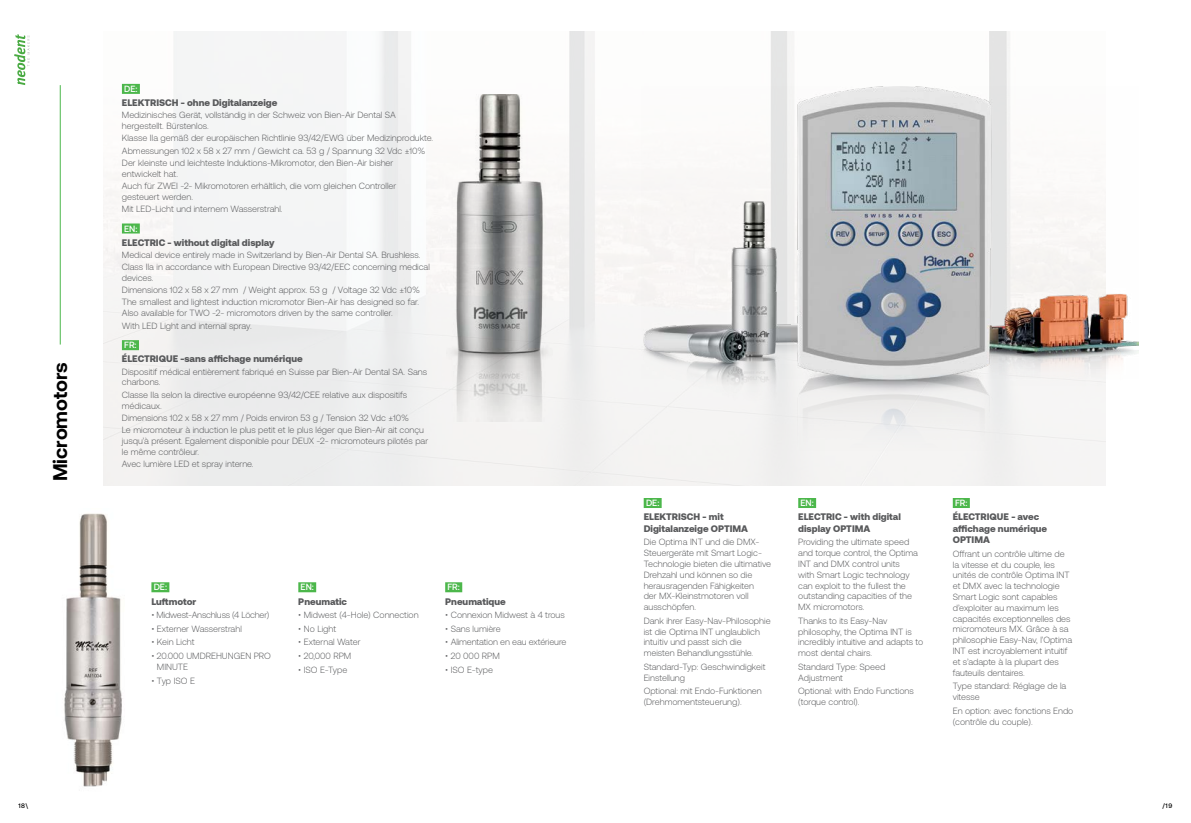
<style>
.page{position:relative;width:1191px;height:823px;background:#fff}
.page>*{position:absolute;margin:0;border:0;box-sizing:border-box;transform-origin:0 0}
.t1{font:700 19.8px "Aeonik Pro";color:#000}
.t2{font:900 9.5px/11.4px "Aeonik Pro";color:#58595b}
.t3{font:300 9px/10.8px "Aeonik Pro";color:#58595b}
.t4{font:500 9px "Aeonik Pro";color:#fff}
.t5{font:300 9px "Aeonik Pro";letter-spacing:-.02em;color:#58595b}
.t6{font:500 6.5px "Aeonik Pro";color:#000}
</style>
<div class="page">
<svg style="left:14px;top:34px;width:16px;height:51px"></svg>
<img style="left:447px;top:94px;width:105px;height:327px">
<img style="left:641px;top:87px;width:497px;height:366px">
<hr style="left:60px;top:85px;width:1px;height:259px;background:#4cb74b">
<div style="left:122px;top:84px;width:18px;height:10px;background:#4cb74b"></div>
<div style="left:122px;top:223px;width:18px;height:10px;background:#4cb74b"></div>
<div style="left:122px;top:340px;width:17px;height:10px;background:#4cb74b"></div>
<div style="left:151px;top:582px;width:18px;height:10px;background:#4cb74b"></div>
<div style="left:445px;top:582px;width:17px;height:10px;background:#4cb74b"></div>
<div style="left:643px;top:497px;width:18px;height:10px;background:#4cb74b"></div>
<div style="left:952px;top:497px;width:17px;height:10px;background:#4cb74b"></div>
<div style="left:798px;top:497px;width:18px;height:10px;background:#4cb74b"></div>
<div style="left:298px;top:582px;width:18px;height:10px;background:#4cb74b"></div>
<img style="left:64px;top:513px;width:96px;height:274px">
<h1 class="t1" style="left:49px;top:481px;width:120px;rotate:-90deg">Micromotors</h1>
<p class="t4" style="left:124px;top:84px;width:15px">DE:</p>
<p class="t2" style="left:122px;top:97px;width:157px">ELEKTRISCH - ohne Digitalanzeige</p>
<p class="t3" style="left:122px;top:110px;width:275px">Medizinisches Gerät, vollständig in der Schweiz von Bien-Air Dental SA hergestellt. Bürstenlos.</p>
<p class="t3" style="left:122px;top:132px;width:313px;line-height:12.2px">Klasse IIa gemäß der europäischen Richtlinie 93/42/EWG über Medizinprodukte.<br>Abmessungen 102 x 58 x 27 mm / Gewicht ca. 53 g / Spannung 32 Vdc ±10%<br>Der kleinste und leichteste Induktions-Mikromotor, den Bien-Air bisher</p>
<p class="t3" style="left:122px;top:167px;width:276px;line-height:12.2px">entwickelt hat.<br>Auch für ZWEI -2- Mikromotoren erhältlich, die vom gleichen Controller</p>
<p class="t3" style="left:122px;top:190px;width:162px;line-height:12.2px">gesteuert werden.<br>Mit LED-Licht und internem Wasserstrahl.</p>
<p class="t4" style="left:124px;top:223px;width:15px">EN:</p>
<p class="t2" style="left:122px;top:236px;width:154px">ELECTRIC - without digital display</p>
<p class="t3" style="left:122px;top:249px;width:309px;line-height:12.2px">Medical device entirely made in Switzerland by Bien-Air Dental SA. Brushless.<br>Class IIa in accordance with European Directive 93/42/EEC concerning medical</p>
<p class="t3" style="left:122px;top:272px;width:300px;line-height:12.2px">devices.<br>Dimensions 102 x 58 x 27 mm / Weight approx. 53 g / Voltage 32 Vdc ±10%<br>The smallest and lightest induction micromotor Bien-Air has designed so far.</p>
<p class="t3" style="left:122px;top:307px;width:272px;line-height:12.2px">Also available for TWO -2- micromotors driven by the same controller.<br>With LED Light and internal spray.</p>
<p class="t4" style="left:124px;top:340px;width:14px">FR:</p>
<p class="t2" style="left:122px;top:353px;width:182px">ÉLECTRIQUE -sans affichage numérique</p>
<p class="t3" style="left:122px;top:366px;width:307px">Dispositif médical entièrement fabriqué en Suisse par Bien-Air Dental SA. Sans charbons.</p>
<p class="t3" style="left:122px;top:389px;width:287px">Classe IIa selon la directive européenne 93/42/CEE relative aux dispositifs médicaux.</p>
<p class="t3" style="left:122px;top:411px;width:303px;line-height:12.2px">Dimensions 102 x 58 x 27 mm / Poids environ 53 g / Tension 32 Vdc ±10%<br>Le micromoteur à induction le plus petit et le plus léger que Bien-Air ait conçu</p>
<p class="t3" style="left:122px;top:435px;width:308px">jusqu’à présent. Egalement disponible pour DEUX -2- micromoteurs pilotés par le même contrôleur.</p>
<p class="t3" style="left:122px;top:458px;width:133px">Avec lumière LED et spray interne.</p>
<p class="t4" style="left:154px;top:581px;width:15px">DE:</p>
<p class="t2" style="left:151px;top:595px;width:46px">Luftmotor</p>
<p class="t5" style="left:151px;top:609px;width:120px">• Midwest-Anschluss (4 Löcher)</p>
<p class="t3" style="left:151px;top:623px;width:92px">• Externer Wasserstrahl</p>
<p class="t3" style="left:151px;top:636px;width:45px">• Kein Licht</p>
<p class="t3" style="left:157px;top:650px;width:115px;text-indent:-6px">• 20.000 UMDREHUNGEN PRO<br>MINUTE</p>
<p class="t3" style="left:151px;top:674px;width:45px">• Typ ISO E</p>
<p class="t4" style="left:301px;top:581px;width:15px">EN:</p>
<p class="t2" style="left:298px;top:595px;width:50px">Pneumatic</p>
<p class="t3" style="left:298px;top:609px;width:122px">• Midwest (4-Hole) Connection</p>
<p class="t3" style="left:298px;top:623px;width:39px">• No Light</p>
<p class="t3" style="left:298px;top:636px;width:64px">• External Water</p>
<p class="t3" style="left:298px;top:650px;width:54px">• 20,000 RPM</p>
<p class="t3" style="left:298px;top:664px;width:51px">• ISO E-Type</p>
<p class="t4" style="left:447px;top:581px;width:14px">FR:</p>
<p class="t2" style="left:445px;top:595px;width:62px">Pneumatique</p>
<p class="t3" style="left:445px;top:609px;width:121px">• Connexion Midwest à 4 trous</p>
<p class="t3" style="left:445px;top:623px;width:57px">• Sans lumière</p>
<p class="t3" style="left:445px;top:636px;width:123px">• Alimentation en eau extérieure</p>
<p class="t3" style="left:445px;top:650px;width:56px">• 20 000 RPM</p>
<p class="t3" style="left:445px;top:664px;width:49px">• ISO E-type</p>
<p class="t4" style="left:646px;top:497px;width:15px">DE:</p>
<p class="t2" style="left:643px;top:511px;width:106px">ELEKTRISCH - mit<br>Digitalanzeige OPTIMA</p>
<p class="t3" style="left:643px;top:536px;width:129px">Die Optima INT und die DMX-<br>Steuergeräte mit Smart Logic-<br>Technologie bieten die ultimative<br>Drehzahl und können so die herausragenden Fähigkeiten<br>der MX-Kleinstmotoren voll ausschöpfen.</p>
<p class="t3" style="left:643px;top:615px;width:128px">Dank ihrer Easy-Nav-Philosophie ist die Optima INT unglaublich intuitiv und passt sich die meisten Behandlungsstühle.</p>
<p class="t3" style="left:643px;top:661px;width:123px">Standard-Typ: Geschwindigkeit<br>Einstellung</p>
<p class="t3" style="left:643px;top:685px;width:120px">Optional: mit Endo-Funktionen (Drehmomentsteuerung).</p>
<p class="t4" style="left:800px;top:497px;width:15px">EN:</p>
<p class="t2" style="left:798px;top:511px;width:104px">ELECTRIC - with digital display OPTIMA</p>
<p class="t3" style="left:798px;top:536px;width:121px">Providing the ultimate speed and torque control, the Optima<br>INT and DMX control units with Smart Logic technology can exploit to the fullest the outstanding capacities of the<br>MX micromotors.</p>
<p class="t3" style="left:798px;top:615px;width:127px">Thanks to its Easy-Nav philosophy, the Optima INT is incredibly intuitive and adapts to most dental chairs.</p>
<p class="t3" style="left:798px;top:661px;width:89px">Standard Type: Speed<br>Adjustment</p>
<p class="t3" style="left:798px;top:685px;width:117px">Optional: with Endo Functions (torque control).</p>
<p class="t4" style="left:955px;top:497px;width:14px">FR:</p>
<p class="t2" style="left:952px;top:511px;width:96px">ÉLECTRIQUE - avec affichage numérique<br>OPTIMA</p>
<p class="t3" style="left:952px;top:548px;width:121px">Offrant un contrôle ultime de la vitesse et du couple, les unités de contrôle Optima INT et DMX avec la technologie<br>Smart Logic sont capables d’exploiter au maximum les capacités exceptionnelles des micromoteurs MX. Grâce à sa philosophie Easy-Nav, l’Optima<br>INT est incroyablement intuitif et s’adapte à la plupart des fauteuils dentaires.</p>
<p class="t3" style="left:952px;top:680px;width:115px">Type standard: Réglage de la vitesse</p>
<p class="t3" style="left:952px;top:704px;width:122px">En option: avec fonctions Endo (contrôle du couple).</p>
<p class="t6" style="left:19px;top:801px;width:11px">18\</p>
<p class="t6" style="left:1162px;top:801px;width:11px">/19</p>
</div>
